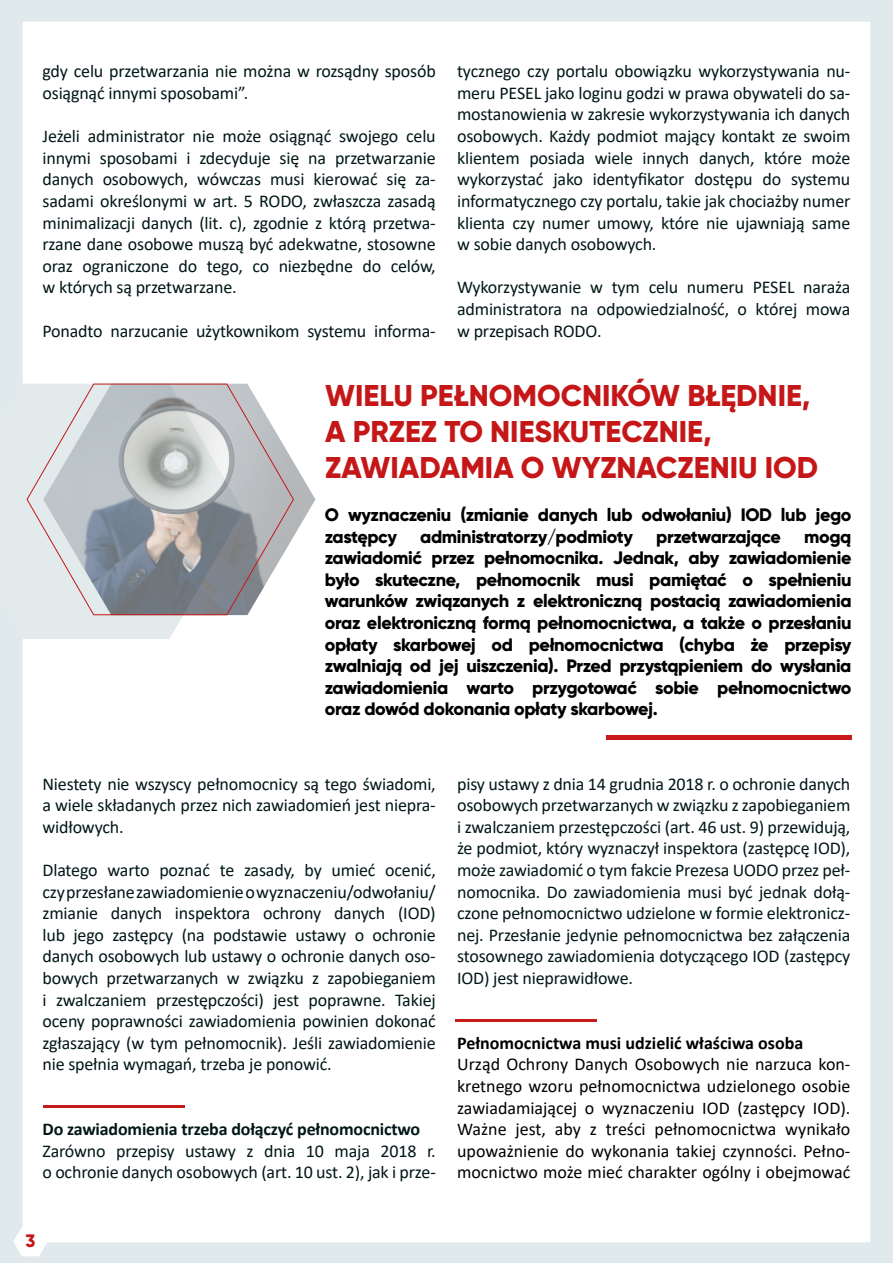
<style>
.page{position:relative;width:893px;height:1263px;background:#fff}
.page>*{position:absolute;margin:0;border:0;box-sizing:border-box;transform-origin:0 0}
.t1{font:800 30px/36px "Gilroy";color:#c51718}
.t2{font:18px/21.6px "Calibri";letter-spacing:-.01em;color:#001718;text-align:justify}
.t3{font:800 18px/21.6px "Gilroy";letter-spacing:-.02em;color:#000}
.t4{font:18px/21.6px "Calibri";color:#000;text-align:justify}
.t5{font:700 18px "Calibri";letter-spacing:-.01em;color:#001718}
.t6{font:700 18px "Calibri";color:#000}
.t7{font:800 18px "Gilroy";color:#c51718}
</style>
<div class="page">
<img style="left:0;top:0;width:893px;height:1263px">
<svg style="left:0;top:384px;width:243px;height:255px;background:#e5ecec"></svg>
<img style="left:294px;top:384px;width:21px;height:231px">
<svg style="left:26px;top:383px;width:268px;height:232px;background:#b7bbbe"></svg>
<div style="left:606px;top:735px;width:245px;height:5px;background:#c61b1a"></div>
<hr style="left:43px;top:1105px;width:141px;height:3px;background:#c61b1a">
<hr style="left:455px;top:1019px;width:142px;height:3px;background:#c61b1a">
<p class="t2" style="left:43px;top:60px;width:395px">gdy celu przetwarzania nie można w rozsądny sposób osiągnąć innymi sposobami”.</p>
<p class="t2" style="left:43px;top:125px;width:395px">Jeżeli administrator nie może osiągnąć swojego celu innymi sposobami i zdecyduje się na przetwarzanie danych osobowych, wówczas musi kierować się za&shy;sadami określonymi w art. 5 RODO, zwłaszcza zasadą minimalizacji danych (lit. c), zgodnie z którą przetwa&shy;rzane dane osobowe muszą być adekwatne, stosowne oraz ograniczone do tego, co niezbędne do celów, w których są przetwarzane.</p>
<p class="t2" style="left:43px;top:319px;width:395px">Ponadto narzucanie użytkownikom systemu informa-</p>
<p class="t2" style="left:457px;top:60px;width:395px">tycznego czy portalu obowiązku wykorzystywania nu&shy;meru PESEL jako loginu godzi w prawa obywateli do sa&shy;mostanowienia w zakresie wykorzystywania ich danych osobowych. Każdy podmiot mający kontakt ze swoim klientem posiada wiele innych danych, które może wykorzystać jako identyfikator dostępu do systemu informatycznego czy portalu, takie jak chociażby numer klienta czy numer umowy, które nie ujawniają same w sobie danych osobowych.</p>
<p class="t2" style="left:457px;top:276px;width:395px">Wykorzystywanie w tym celu numeru PESEL naraża administratora na odpowiedzialność, o której mowa w przepisach RODO.</p>
<h1 class="t1" style="left:325px;top:377px;width:495px">WIELU PEŁNOMOCNIKÓW BŁĘDNIE,<br>A PRZEZ TO NIESKUTECZNIE,<br>ZAWIADAMIA O WYZNACZENIU IOD</h1>
<p class="t3" style="left:325px;top:504px;width:528px">O wyznaczeniu (zmianie danych lub odwołaniu) IOD lub jego zastępcy</p>
<p class="t3" style="left:420px;top:525px;width:214px">administratorzy/podmioty</p>
<p class="t3" style="left:656px;top:525px;width:126px">przetwarzające</p>
<p class="t3" style="left:325px;top:525px;width:528px;text-align:justify;text-indent:479px">mogą zawiadomić przez pełnomocnika. Jednak, aby zawiadomienie było skuteczne, pełnomocnik musi pamiętać o spełnieniu warunków związanych z elektroniczną postacią zawiadomienia oraz elektroniczną formą pełnomocnictwa, a także o przesłaniu opłaty skarbowej od pełnomocnictwa (chyba że przepisy zwalniają od jej uiszczenia). Przed przystąpieniem do wysłania zawiadomienia warto przygotować sobie pełnomocnictwo oraz dowód dokonania opłaty skarbowej.</p>
<p class="t2" style="left:43px;top:772px;width:395px">Niestety nie wszyscy pełnomocnicy są tego świadomi, a wiele składanych przez nich zawiadomień jest niepra&shy;widłowych.</p>
<p class="t2" style="left:43px;top:859px;width:395px">Dlatego warto poznać te zasady, by umieć ocenić, czy przesłane zawiadomienie o wyznaczeniu/odwołaniu/ zmianie danych inspektora ochrony danych (IOD) lub jego zastępcy (na podstawie ustawy o ochronie danych osobowych lub ustawy o ochronie danych oso&shy;bowych przetwarzanych w związku z zapobieganiem i zwalczaniem przestępczości) jest poprawne. Takiej oceny poprawności zawiadomienia powinien dokonać zgłaszający (w tym pełnomocnik). Jeśli zawiadomienie nie spełnia wymagań, trzeba je ponowić.</p>
<p class="t5" style="left:43px;top:1116px;width:379px">Do zawiadomienia trzeba dołączyć pełnomocnictwo</p>
<p class="t2" style="left:43px;top:1139px;width:395px">Zarówno przepisy ustawy z dnia 10 maja 2018 r. o ochronie danych osobowych (art. 10 ust. 2), jak i prze-</p>
<p class="t7" style="left:25px;top:1229px;width:11px">3</p>
<p class="t2" style="left:457px;top:772px;width:395px">pisy ustawy z dnia 14 grudnia 2018 r. o ochronie danych osobowych przetwarzanych w związku z zapobieganiem i zwalczaniem przestępczości (art. 46 ust. 9) przewidują, że podmiot, który wyznaczył inspektora (zastępcę IOD), może zawiadomić o tym fakcie Prezesa UODO przez peł&shy;nomocnika. Do zawiadomienia musi być jednak dołą&shy;czone pełnomocnictwo udzielone w formie elektronicz&shy;nej. Przesłanie jedynie pełnomocnictwa bez załączenia stosownego zawiadomienia dotyczącego IOD (zastępcy IOD) jest nieprawidłowe.</p>
<p class="t6" style="left:457px;top:1030px;width:348px">Pełnomocnictwa musi udzielić właściwa osoba</p>
<p class="t4" style="left:457px;top:1053px;width:395px">Urząd Ochrony Danych Osobowych nie narzuca kon&shy;kretnego wzoru pełnomocnictwa udzielonego osobie zawiadamiającej o wyznaczeniu IOD (zastępcy IOD).<br>Ważne jest, aby z treści pełnomocnictwa wynikało upoważnienie do wykonania takiej czynności. Pełno&shy;mocnictwo może mieć charakter ogólny i obejmować</p>
</div>
